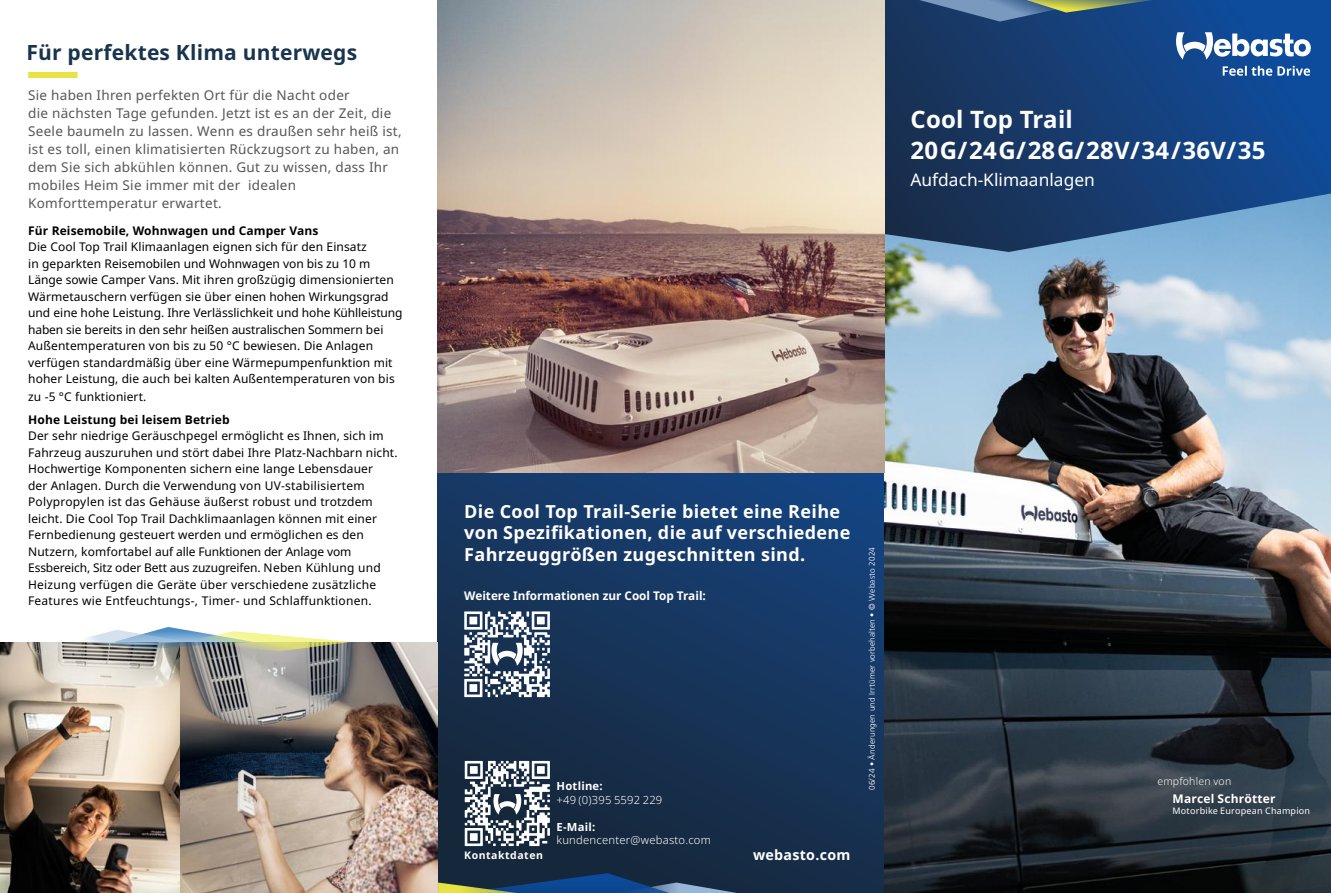
<style>
.page{position:relative;width:1331px;height:893px;background:#fff}
.page>*{position:absolute;margin:0;border:0;box-sizing:border-box;transform-origin:0 0}
.t1{font:700 24px/31.5px "Noto Sans";letter-spacing:.01em;color:#fff}
.t2{font:700 21px "Noto Sans";letter-spacing:.01em;color:#19344d}
.t3{font:700 18px/21.6px "Noto Sans";letter-spacing:.02em;color:#fff}
.t4{font:17.4px "Noto Sans";color:#fff}
.t5{font:700 14.25px "Noto Sans";letter-spacing:.02em;color:#fff}
.t6{font:13.5px/18px "Noto Sans";letter-spacing:.02em;color:#575656}
.t7{font:12px/16.5px "Noto Sans";letter-spacing:.01em;color:#000}
.t8{font:700 12px "Noto Sans";letter-spacing:.01em;color:#000}
.t9{font:700 12px "Noto Sans";color:#fff}
.t10{font:300 11.25px "Noto Sans";letter-spacing:.02em;color:#fff}
.t11{font:700 11.25px "Noto Sans";letter-spacing:.02em;color:#fff}
.t12{font:700 10.5px "Noto Sans";letter-spacing:.05em;color:#fff}
.t13{font:300 10.5px "Noto Sans";letter-spacing:.02em;color:#fff}
.t14{font:9px "Noto Sans";letter-spacing:.025em;color:#fff}
.t15{font:300 8.25px "Frutiger";letter-spacing:.02em;color:#fff}
</style>
<div class="page">
<svg style="left:438px;top:472px;width:446px;height:421px;background:#16345a"></svg>
<img style="left:884px;top:252px;width:447px;height:641px">
<img style="left:0;top:642px;width:438px;height:251px">
<svg style="left:315px;top:873px;width:537px;height:20px;background:#465567"></svg>
<svg style="left:465px;top:761px;width:85px;height:85px"></svg>
<svg style="left:884px;top:0;width:447px;height:252px;background:#20497d"></svg>
<svg style="left:1176px;top:32px;width:135px;height:28px"></svg>
<svg style="left:1223px;top:66px;width:87px;height:10px"></svg>
<svg style="left:910px;top:0;width:257px;height:22px;background:#436584"></svg>
<img style="left:70px;top:627px;width:281px;height:24px">
<img style="left:438px;top:0;width:446px;height:472px">
<svg style="left:464px;top:611px;width:86px;height:86px"></svg>
<div style="left:28px;top:72px;width:50px;height:6px;background:#e7e245"></div>
<h2 class="t2" style="left:26px;top:40px;width:332px">Für perfektes Klima unterwegs</h2>
<p class="t6" style="left:28px;top:86px;width:375px">Sie haben Ihren perfekten Ort für die Nacht oder<br>die nächsten Tage gefunden. Jetzt ist es an der Zeit, die Seele baumeln zu lassen. Wenn es draußen sehr heiß ist, ist es toll, einen klimatisierten Rückzugsort zu haben, an dem Sie sich abkühlen können. Gut zu wissen, dass Ihr mobiles Heim Sie immer mit der idealen Komforttemperatur erwartet.</p>
<p class="t8" style="left:28px;top:224px;width:292px">Für Reisemobile, Wohnwagen und Camper Vans</p>
<p class="t7" style="left:28px;top:239px;width:376px">Die Cool Top Trail Klimaanlagen eignen sich für den Einsatz<br>in geparkten Reisemobilen und Wohnwagen von bis zu 10 m Länge sowie Camper Vans. Mit ihren großzügig dimensionierten Wärmetauschern verfügen sie über einen hohen Wirkungsgrad und eine hohe Leistung. Ihre Verlässlichkeit und hohe Kühlleistung haben sie bereits in den sehr heißen australischen Sommern bei Außentemperaturen von bis zu 50 °C bewiesen. Die Anlagen verfügen standardmäßig über eine Wärmepumpenfunktion mit hoher Leistung, die auch bei kalten Außentemperaturen von bis</p>
<p class="t7" style="left:28px;top:389px;width:120px">zu -5 °C funktioniert.</p>
<p class="t8" style="left:28px;top:412px;width:203px">Hohe Leistung bei leisem Betrieb</p>
<p class="t7" style="left:28px;top:428px;width:371px">Der sehr niedrige Geräuschpegel ermöglicht es Ihnen, sich im Fahrzeug auszuruhen und stört dabei Ihre Platz-Nachbarn nicht.<br>Hochwertige Komponenten sichern eine lange Lebensdauer<br>der Anlagen. Durch die Verwendung von UV-stabilisiertem Polypropylen ist das Gehäuse äußerst robust und trotzdem leicht. Die Cool Top Trail Dachklimaanlagen können mit einer Fernbedienung gesteuert werden und ermöglichen es den Nutzern, komfortabel auf alle Funktionen der Anlage vom Essbereich, Sitz oder Bett aus zuzugreifen. Neben Kühlung und Heizung verfügen die Geräte über verschiedene zusätzliche Features wie Entfeuchtungs-, Timer- und Schlaffunktionen.</p>
<h1 class="t1" style="left:910px;top:104px;width:357px">Cool Top Trail<br>20G/24G/28G/28V/34/36V/35</h1>
<h3 class="t4" style="left:910px;top:170px;width:186px">Aufdach-Klimaanlagen</h3>
<h3 class="t3" style="left:464px;top:501px;width:388px">Die Cool Top Trail-Serie bietet eine Reihe von Spezifikationen, die auf verschiedene<br>Fahrzeuggrößen zugeschnitten sind.</h3>
<p class="t9" style="left:464px;top:589px;width:243px">Weitere Informationen zur Cool Top Trail:</p>
<p class="t12" style="left:464px;top:849px;width:80px">Kontaktdaten</p>
<p class="t11" style="left:557px;top:780px;width:48px">Hotline:</p>
<p class="t10" style="left:557px;top:793px;width:107px">+49 (0)395 5592 229</p>
<p class="t11" style="left:557px;top:820px;width:40px">E-Mail:</p>
<p class="t10" style="left:557px;top:834px;width:156px">kundencenter@webasto.com</p>
<p class="t5" style="left:753px;top:847px;width:99px">webasto.com</p>
<p class="t15" style="left:867px;top:790px;width:245px;rotate:-90deg">06/24 • Änderungen und Irrtümer vorbehalten • © Webasto 2024</p>
<p class="t13" style="left:1157px;top:775px;width:75px">empfohlen von</p>
<p class="t9" style="left:1172px;top:792px;width:105px">Marcel Schrötter</p>
<p class="t14" style="left:1172px;top:805px;width:139px">Motorbike European Champion</p>
</div>
